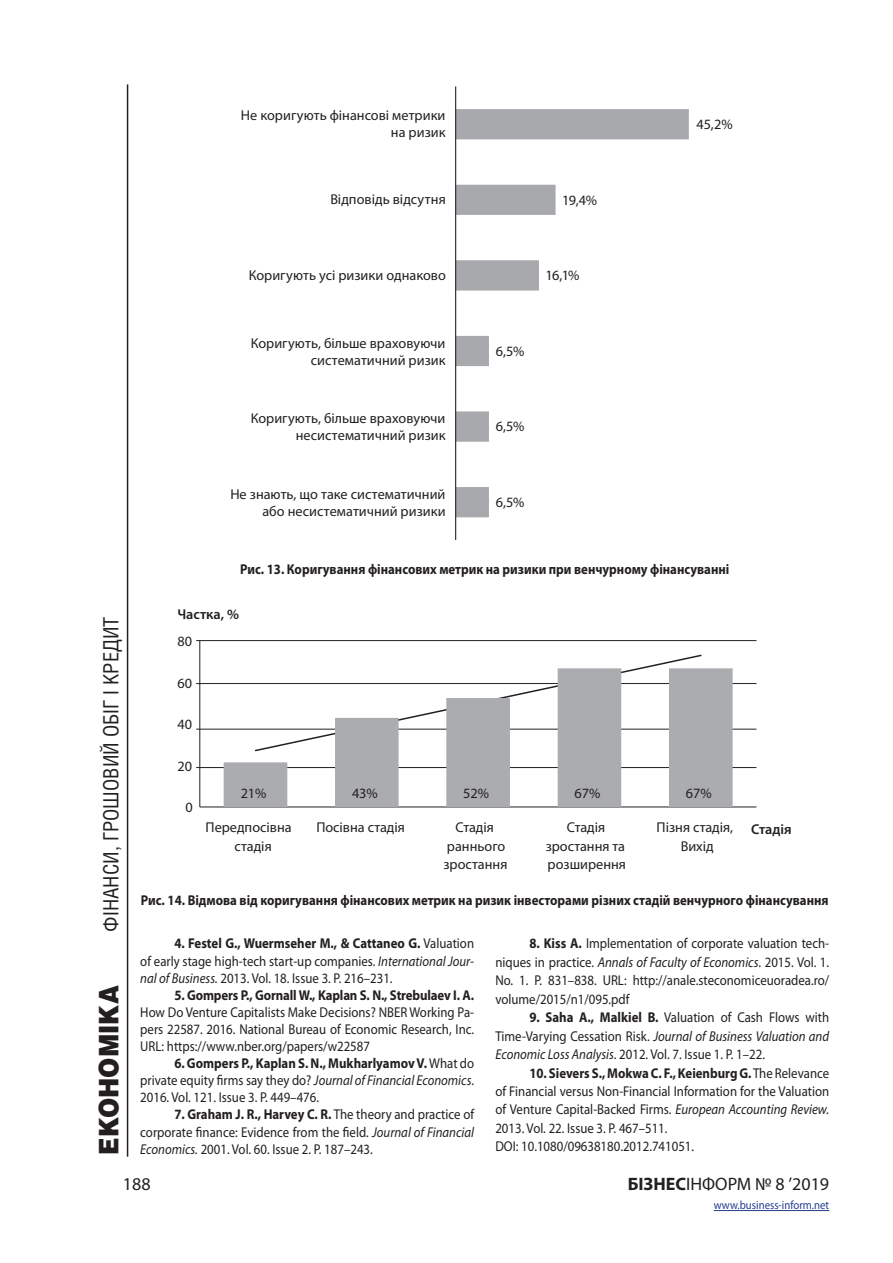
<style>
.page{position:relative;width:893px;height:1263px;background:#fff}
.page>*{position:absolute;margin:0;border:0;box-sizing:border-box;transform-origin:0 0}
.t1{font:900 27px "Helios";color:#231f20;scale:.9 1}
.t2{font:21px "Helios Cond";color:#231f20}
.t3{font:18px "Myriad Pro";color:#231f20}
.Literat{font:14.25px/17.1px "Myriad Pro";color:#231f20;text-align:justify;scale:.9 1}
.Literat-2{font:14.25px/18.8px "Myriad Pro";color:#231f20;text-align:right}
.Title_table{font:700 14.25px "Myriad Pro";color:#231f20;scale:.9 1}
.t4{font:600 14.25px "Myriad Pro";color:#231f20}
.t5{font:12px "Myriad Pro";color:#253f8e;scale:.9 1}
.s1{font-weight:700}
.s2{font-style:italic}
</style>
<div class="page">
<hr style="left:127px;top:84px;width:1px;height:1073px;background:#231f20">
<hr style="left:714px;top:1210px;width:115px;height:1px;background:#253f8e">
<svg style="left:456px;top:109px;width:233px;height:408px"></svg>
<hr style="left:455px;top:86px;width:1px;height:454px;background:#231f20">
<hr style="left:199px;top:641px;width:1px;height:166px;background:#231f20">
<hr style="left:200px;top:806px;width:556px;height:1px;background:#231f20">
<hr style="left:196px;top:640px;width:560px;height:1px;background:#231f20">
<hr style="left:196px;top:683px;width:560px;height:1px;background:#231f20">
<hr style="left:196px;top:729px;width:560px;height:1px;background:#231f20">
<hr style="left:196px;top:767px;width:560px;height:1px;background:#231f20">
<svg style="left:224px;top:668px;width:509px;height:139px"></svg>
<p class="Literat-2" style="left:241px;top:106px;width:206px;line-height:17.1px">Не коригують фінансові метрики на ризик</p>
<p class="Literat-2" style="left:330px;top:190px;width:117px">Відповідь відсутня</p>
<p class="Literat-2" style="left:249px;top:265px;width:199px">Коригують усі ризики однаково</p>
<p class="Literat-2" style="left:251px;top:334px;width:196px;line-height:17.1px">Коригують, більше враховуючи систематичний ризик</p>
<p class="Literat-2" style="left:251px;top:410px;width:196px;line-height:17.1px">Коригують, більше враховуючи несистематичний ризик</p>
<p class="Literat-2" style="left:230px;top:485px;width:217px;line-height:17.1px">Не знають, що таке систематичний або несистематичний ризики</p>
<p class="Literat-2" style="left:562px;top:190px;width:36px">19,4%</p>
<p class="Literat-2" style="left:546px;top:266px;width:35px">16,1%</p>
<p class="Literat-2" style="left:496px;top:341px;width:30px">6,5%</p>
<p class="Literat-2" style="left:496px;top:417px;width:30px">6,5%</p>
<p class="Literat-2" style="left:496px;top:493px;width:30px">6,5%</p>
<p class="Literat-2" style="left:697px;top:115px;width:37px">45,2%</p>
<h2 class="t2" style="left:98px;top:931px;width:316px;rotate:-90deg">ФІНАНСИ, ГРОШОВИЙ ОБІГ І КРЕДИТ</h2>
<h1 class="t1" style="left:92px;top:1154px;width:189px;rotate:-90deg">ЕКОНОМІКА</h1>
<p class="Title_table" style="left:240px;top:560px;width:545px">Рис. 13. Коригування фінансових метрик на ризики при венчурному фінансуванні</p>
<p class="t4" style="left:177px;top:605px;width:63px">Частка, %</p>
<p class="Literat-2" style="left:177px;top:632px;width:16px">80</p>
<p class="Literat-2" style="left:177px;top:673px;width:16px">60</p>
<p class="Literat-2" style="left:177px;top:715px;width:16px">40</p>
<p class="Literat-2" style="left:177px;top:756px;width:16px">20</p>
<p class="Literat-2" style="left:186px;top:798px;width:9px">0</p>
<p class="Literat-2" style="left:241px;top:784px;width:27px">21%</p>
<p class="Literat-2" style="left:352px;top:784px;width:27px">43%</p>
<p class="Literat-2" style="left:463px;top:784px;width:27px">52%</p>
<p class="Literat-2" style="left:575px;top:784px;width:27px">67%</p>
<p class="Literat-2" style="left:686px;top:784px;width:27px">67%</p>
<p class="Literat-2" style="left:235px;top:817px;width:59px;text-align:left;text-indent:-29px">Передпосівна стадія</p>
<p class="Literat-2" style="left:316px;top:817px;width:90px">Посівна стадія</p>
<p class="Literat-2" style="left:443px;top:817px;width:65px;text-align:center">Стадія раннього зростання</p>
<p class="Literat-2" style="left:546px;top:817px;width:82px;text-align:center">Стадія зростання та розширення</p>
<p class="Literat-2" style="left:657px;top:817px;width:78px;text-align:center">Пізня стадія,<br>Вихід</p>
<p class="t4" style="left:751px;top:820px;width:42px">Стадія</p>
<p class="Title_table" style="left:141px;top:891px;width:766px">Рис. 14. Відмова від коригування фінансових метрик на ризик інвесторами різних стадій венчурного фінансування</p>
<p class="Literat" style="left:140px;top:935px;width:372px;text-indent:34px"><span class="s1">4. Festel G., Wuermseher M., &amp; Cattaneo G.</span> Valuation of early stage high-tech start-up companies. <span class="s2">International Jour&shy;nal of Business.</span> 2013. Vol. 18. Issue 3. P. 216–231.</p>
<p class="Literat" style="left:140px;top:986px;width:372px;text-indent:34px"><span class="s1">5. Gompers P., Gornall W., Kaplan S. N., Strebulaev I. A.<br></span>How Do Venture Capitalists Make Decisions? NBER Working Pa&shy;pers 22587. 2016. National Bureau of Economic Research, Inc.<br>URL: https://www.nber.org/papers/w22587</p>
<p class="Literat" style="left:140px;top:1054px;width:372px;text-indent:34px"><span class="s1">6. Gompers P., Kaplan S. N., Mukharlyamov V.</span> What do private equity firms say they do? <span class="s2">Journal of Financial Economics</span>.<br>2016. Vol. 121. Issue 3. P. 449–476.</p>
<p class="Literat" style="left:140px;top:1106px;width:372px;text-indent:34px"><span class="s1">7. Graham J. R., Harvey C. R.</span> The theory and practice of corporate finance: Evidence from the field. <span class="s2">Journal of Financial Economics.</span> 2001. Vol. 60. Issue 2. P. 187–243.</p>
<p class="Literat" style="left:495px;top:934px;width:372px;line-height:18.5px;text-indent:34px"><span class="s1">8. Kiss A.</span> Implementation of corporate valuation tech&shy;niques in practice. <span class="s2">Annals of Faculty of Economics</span>. 2015. Vol. 1.<br>No. 1. P. 831–838. URL: http://anale.steconomiceuoradea.ro/ volume/2015/n1/095.pdf</p>
<p class="Literat" style="left:495px;top:1008px;width:372px;line-height:18.5px;text-indent:34px"><span class="s1">9. Saha A., Malkiel B.</span> Valuation of Cash Flows with Time-Varying Cessation Risk. <span class="s2">Journal of Business Valuation and Economic Loss Analysis</span>. 2012. Vol. 7. Issue 1. P. 1–22.</p>
<p class="Literat" style="left:495px;top:1063px;width:372px;line-height:18.5px;text-indent:34px"><span class="s1">10. Sievers S., Mokwa C. F., Keienburg G.</span> The Relevance of Financial versus Non-Financial Information for the Valuation of Venture Capital-Backed Firms. <span class="s2">European Accounting Review.<br></span>2013. Vol. 22. Issue 3. P. 467–511.</p>
<p class="Literat" style="left:495px;top:1138px;width:222px">DOI: 10.1080/09638180.2012.741051.</p>
<p class="t3" style="left:123px;top:1173px;width:29px">188</p>
<p class="t3" style="left:628px;top:1173px;width:203px"><span class="s1">БІЗНЕС</span>ІНФОРМ № 8 ’2019</p>
<p class="t5" style="left:714px;top:1198px;width:130px">www.business-inform.net</p>
</div>
